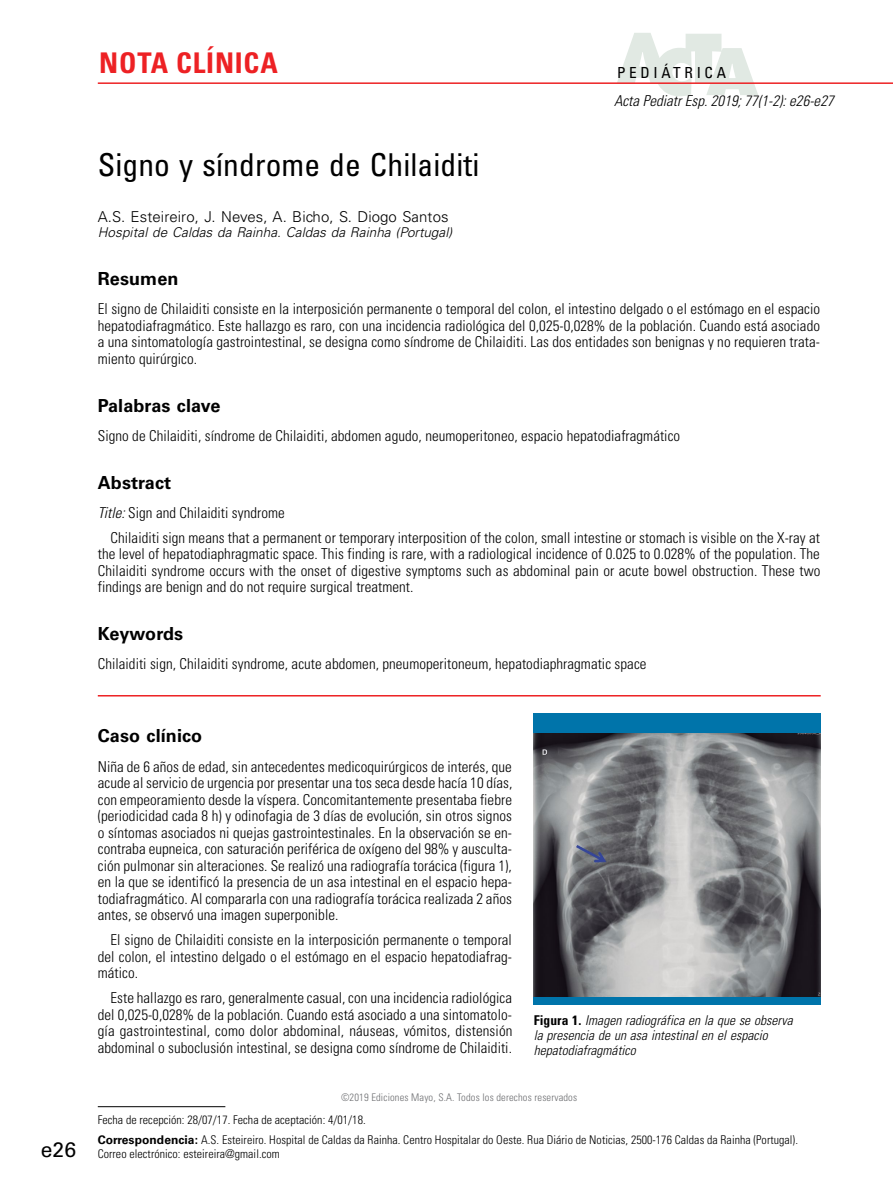
<style>
.page{position:relative;width:893px;height:1191px;background:#fff}
.page>*{position:absolute;margin:0;border:0;box-sizing:border-box;transform-origin:0 0}
.t1{font:condensed 31.5px "Univers LT Std";letter-spacing:.005em;color:#000}
.t2{font:700 condensed 28.5px "Univers LT Std";letter-spacing:.03em;color:#ed2124}
.t3{font:21px "Univers LT Std";color:#000}
.t4{font:700 18px "Univers LT Std";letter-spacing:.005em;color:#000}
.t5{font:condensed 15.3px "Univers LT Std";letter-spacing:.24em;color:#000}
.t6{font:300 condensed 15px/16.5px "Univers LT Std";letter-spacing:.005em;color:#000;text-align:justify}
.t7{font:300 15px "Univers LT Std";letter-spacing:.005em;color:#000}
.t8{font:italic 300 condensed 15px "Univers LT Std";letter-spacing:.005em;color:#000}
.t9{font:italic 300 condensed 13.5px/15px "Univers LT Std";letter-spacing:.005em;color:#000}
.t10{font:italic 300 13.5px "Univers LT Std";letter-spacing:.005em;color:#000}
.t11{font:300 condensed 12px/20.2px "Univers LT Std";letter-spacing:.005em;color:#000}
.t12{font:300 condensed 10.5px "Univers LT Std";letter-spacing:.015em;color:#6d6e71}
.s1{font-style:italic}
.s2{font-weight:700;font-style:normal}
.s3{font-weight:700;font-stretch:normal}
</style>
<div class="page">
<svg style="left:617px;top:33px;width:141px;height:63px"></svg>
<hr style="left:98px;top:82px;width:795px;height:2px;background:#ed2124">
<hr style="left:98px;top:1106px;width:127px;height:1px;background:#000">
<hr style="left:98px;top:695px;width:723px;height:1px;background:#ed2124">
<img style="left:534px;top:733px;width:287px;height:263px">
<div style="left:534px;top:713px;width:287px;height:20px;background:#0074aa"></div>
<div style="left:534px;top:996px;width:287px;height:8px;background:#0074aa"></div>
<h2 class="t2" style="left:99px;top:46px;width:180px">NOTA CLÍNICA</h2>
<p class="t5" style="left:617px;top:63px;width:110px">PEDIÁTRICA</p>
<p class="t8" style="left:614px;top:92px;width:221px">Acta Pediatr Esp. 2019; 77(1-2): e26-e27</p>
<h1 class="t1" style="left:98px;top:145px;width:383px">Signo y síndrome de Chilaiditi</h1>
<p class="t7" style="left:98px;top:208px;width:352px">A.S. Esteireiro, J. Neves, A. Bicho, S. Diogo Santos</p>
<p class="t10" style="left:98px;top:224px;width:356px">Hospital de Caldas da Rainha. Caldas da Rainha (Portugal)</p>
<p class="t4" style="left:98px;top:268px;width:82px">Resumen</p>
<p class="t6" style="left:98px;top:301px;width:724px">El signo de Chilaiditi consiste en la interposición permanente o temporal del colon, el intestino delgado o el estómago en el espacio hepatodiafragmático. Este hallazgo es raro, con una incidencia radiológica del 0,025-0,028% de la población. Cuando está asociado a una sintomatología gastrointestinal, se designa como síndrome de Chilaiditi. Las dos entidades son benignas y no requieren trata&shy;miento quirúrgico.</p>
<p class="t4" style="left:98px;top:395px;width:124px">Palabras clave</p>
<p class="t6" style="left:98px;top:427px;width:584px">Signo de Chilaiditi, síndrome de Chilaiditi, abdomen agudo, neumoperitoneo, espacio hepatodiafragmático</p>
<p class="t4" style="left:98px;top:472px;width:75px">Abstract</p>
<p class="t6" style="left:111px;top:500px;width:711px;line-height:25px;text-indent:-13px"><span class="s1">Title:</span> Sign and Chilaiditi syndrome<br>Chilaiditi sign means that a permanent or temporary interposition of the colon, small intestine or stomach is visible on the X-ray at</p>
<p class="t6" style="left:98px;top:546px;width:724px">the level of hepatodiaphragmatic space. This finding is rare, with a radiological incidence of 0.025 to 0.028% of the population. The Chilaiditi syndrome occurs with the onset of digestive symptoms such as abdominal pain or acute bowel obstruction. These two findings are benign and do not require surgical treatment.</p>
<p class="t4" style="left:98px;top:623px;width:87px">Keywords</p>
<p class="t6" style="left:98px;top:656px;width:550px">Chilaiditi sign, Chilaiditi syndrome, acute abdomen, pneumoperitoneum, hepatodiaphragmatic space</p>
<h3 class="t3" style="left:41px;top:1136px;width:37px">e26</h3>
<p class="t4" style="left:98px;top:725px;width:106px">Caso clínico</p>
<p class="t6" style="left:98px;top:758px;width:416px">Niña de 6 años de edad, sin antecedentes medicoquirúrgicos de interés, que acude al servicio de urgencia por presentar una tos seca desde hacía 10 días, con empeoramiento desde la víspera. Concomitantemente presentaba fiebre (periodicidad cada 8 h) y odinofagia de 3 días de evolución, sin otros signos o síntomas asociados ni quejas gastrointestinales. En la observación se en&shy;contraba eupneica, con saturación periférica de oxígeno del 98% y ausculta&shy;ción pulmonar sin alteraciones. Se realizó una radiografía torácica (figura 1), en la que se identificó la presencia de un asa intestinal en el espacio hepa&shy;todiafragmático. Al compararla con una radiografía torácica realizada 2 años antes, se observó una imagen superponible.</p>
<p class="t6" style="left:98px;top:931px;width:416px;text-indent:13px">El signo de Chilaiditi consiste en la interposición permanente o temporal del colon, el intestino delgado o el estómago en el espacio hepatodiafrag&shy;mático.</p>
<p class="t6" style="left:98px;top:989px;width:416px;text-indent:13px">Este hallazgo es raro, generalmente casual, con una incidencia radiológica del 0,025-0,028% de la población. Cuando está asociado a una sintomatolo&shy;gía gastrointestinal, como dolor abdominal, náuseas, vómitos, distensión abdominal o suboclusión intestinal, se designa como síndrome de Chilaiditi.</p>
<p class="t9" style="left:534px;top:1012px;width:261px"><span class="s2">Figura 1.</span> Imagen radiográfica en la que se observa la presencia de un asa intestinal en el espacio hepatodiafragmático</p>
<p class="t12" style="left:341px;top:1090px;width:238px">©2019 Ediciones Mayo, S.A. Todos los derechos reservados</p>
<p class="t11" style="left:98px;top:1109px;width:702px">Fecha de recepción: 28/07/17. Fecha de aceptación: 4/01/18.<br><span class="s3">Correspondencia:</span> A.S. Esteireiro. Hospital de Caldas da Rainha. Centro Hospitalar do Oeste. Rua Diário de Noticias, 2500-176 Caldas da Rainha (Portugal).</p>
<p class="t11" style="left:98px;top:1143px;width:184px">Correo electrónico: esteireira@gmail.com</p>
</div>
